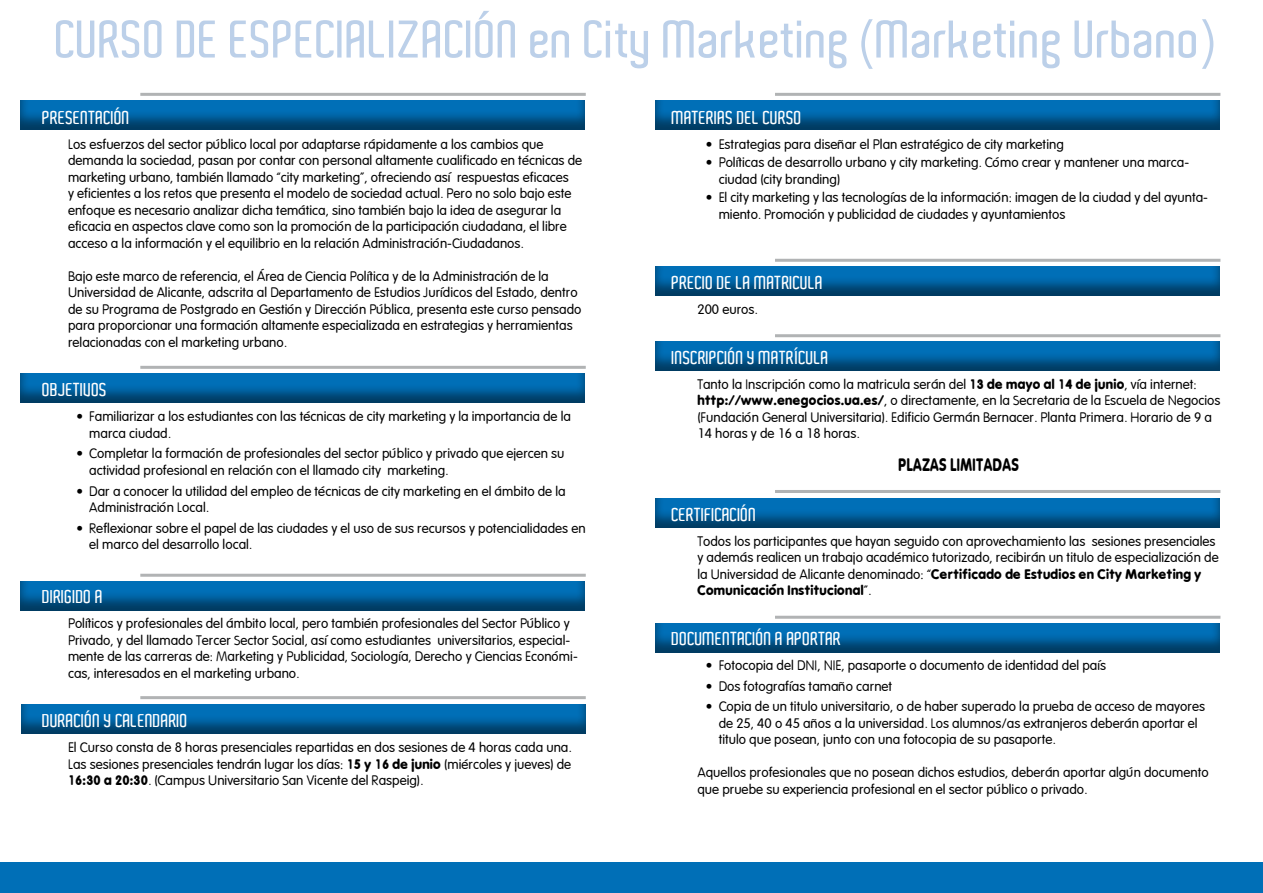
<style>
.page{position:relative;width:1263px;height:893px;background:#fff}
.page>*{position:absolute;margin:0;border:0;box-sizing:border-box;transform-origin:0 0}
.t1{font:600 51px "Aldo";color:#bcd0e9}
.t2{font:600 18px "Aldo";color:#fff}
.t3{font:700 17.55px "Vagabond";color:#000;scale:.77 1}
.t4{font:13.5px/16.5px "Vagabond";color:#000}
.s1{font-weight:700}
</style>
<div class="page">
<div style="left:21px;top:99px;width:567px;height:33px;background:#000;opacity:.47"></div>
<div style="left:656px;top:99px;width:567px;height:33px;background:#000;opacity:.47"></div>
<div style="left:656px;top:265px;width:567px;height:33px;background:#000;opacity:.47"></div>
<div style="left:656px;top:340px;width:567px;height:33px;background:#000;opacity:.47"></div>
<div style="left:656px;top:497px;width:567px;height:33px;background:#000;opacity:.47"></div>
<div style="left:656px;top:622px;width:567px;height:33px;background:#000;opacity:.47"></div>
<div style="left:21px;top:372px;width:567px;height:33px;background:#000;opacity:.47"></div>
<div style="left:21px;top:580px;width:567px;height:33px;background:#000;opacity:.47"></div>
<div style="left:0;top:863px;width:1263px;height:30px;background:#006fb7"></div>
<div style="left:21px;top:703px;width:567px;height:33px;background:#000;opacity:.47"></div>
<hr style="left:140px;top:93px;width:446px;height:3px;background:#b1b3b4">
<hr style="left:775px;top:93px;width:445px;height:3px;background:#b1b3b4">
<hr style="left:775px;top:259px;width:445px;height:3px;background:#b1b3b4">
<hr style="left:775px;top:334px;width:445px;height:3px;background:#b1b3b4">
<hr style="left:775px;top:490px;width:445px;height:3px;background:#b1b3b4">
<hr style="left:775px;top:616px;width:445px;height:3px;background:#b1b3b4">
<hr style="left:140px;top:366px;width:446px;height:3px;background:#b1b3b4">
<hr style="left:140px;top:574px;width:446px;height:3px;background:#b1b3b4">
<hr style="left:140px;top:696px;width:446px;height:3px;background:#b1b3b4">
<h1 class="t1" style="left:56px;top:11px;width:1162px">CURSO DE ESPECIALIZACIÓN en City Marketing (Marketing Urbano)</h1>
<h2 class="t2" style="left:43px;top:107px;width:89px">PRESENTACIÓN</h2>
<p class="t4" style="left:68px;top:135px;width:516px">Los esfuerzos del sector público local por adaptarse rápidamente a los cambios que demanda la sociedad, pasan por contar con personal altamente cualificado en técnicas de marketing urbano, también llamado “city marketing”, ofreciendo así respuestas eficaces<br>y eficientes a los retos que presenta el modelo de sociedad actual. Pero no solo bajo este enfoque es necesario analizar dicha temática, sino también bajo la idea de asegurar la eficacia en aspectos clave como son la promoción de la participación ciudadana, el libre acceso a la información y el equilibrio en la relación Administración-Ciudadanos.</p>
<p class="t4" style="left:68px;top:267px;width:515px">Bajo este marco de referencia, el Área de Ciencia Política y de la Administración de la Universidad de Alicante, adscrita al Departamento de Estudios Jurídicos del Estado, dentro de su Programa de Postgrado en Gestión y Dirección Pública, presenta este curso pensado para proporcionar una formación altamente especializada en estrategias y herramientas relacionadas con el marketing urbano.</p>
<h2 class="t2" style="left:43px;top:380px;width:66px">OBJETIVOS</h2>
<p class="t4" style="left:89px;top:408px;width:483px;text-indent:-13px">• Familiarizar a los estudiantes con las técnicas de city marketing y la importancia de la marca ciudad.</p>
<p class="t4" style="left:89px;top:445px;width:477px;text-indent:-13px">• Completar la formación de profesionales del sector público y privado que ejercen su actividad profesional en relación con el llamado city marketing.</p>
<p class="t4" style="left:89px;top:482px;width:478px;text-indent:-13px">• Dar a conocer la utilidad del empleo de técnicas de city marketing en el ámbito de la<br>Administración Local.</p>
<p class="t4" style="left:89px;top:520px;width:498px;text-indent:-13px">• Reflexionar sobre el papel de las ciudades y el uso de sus recursos y potencialidades en el marco del desarrollo local.</p>
<h2 class="t2" style="left:43px;top:587px;width:62px">DIRIGIDO A</h2>
<p class="t4" style="left:68px;top:615px;width:511px">Políticos y profesionales del ámbito local, pero también profesionales del Sector Público y Privado, y del llamado Tercer Sector Social, así como estudiantes universitarios, especial&shy;mente de las carreras de: Marketing y Publicidad, Sociología, Derecho y Ciencias Económi&shy;cas, interesados en el marketing urbano.</p>
<h2 class="t2" style="left:43px;top:711px;width:147px">DURACIÓN Y CALENDARIO</h2>
<p class="t4" style="left:68px;top:739px;width:505px;text-align:justify">El Curso consta de 8 horas presenciales repartidas en dos sesiones de 4 horas cada una.<br>Las sesiones presenciales tendrán lugar los días: <span class="s1">15 y 16 de junio</span> (miércoles y jueves) de <span class="s1">16:30 a 20:30</span>. (Campus Universitario San Vicente del Raspeig).</p>
<h2 class="t2" style="left:672px;top:107px;width:132px">MATERIAS DEL CURSO</h2>
<p class="t4" style="left:706px;top:135px;width:359px">• Estrategias para diseñar el Plan estratégico de city marketing</p>
<p class="t4" style="left:719px;top:154px;width:472px;text-indent:-13px">• Políticas de desarrollo urbano y city marketing. Cómo crear y mantener una marca&shy;ciudad (city branding)</p>
<p class="t4" style="left:719px;top:189px;width:491px;text-indent:-13px">• El city marketing y las tecnologías de la información: imagen de la ciudad y del ayunta&shy;miento. Promoción y publicidad de ciudades y ayuntamientos</p>
<h2 class="t2" style="left:672px;top:273px;width:153px">PRECIO DE LA MATRICULA</h2>
<p class="t4" style="left:697px;top:301px;width:62px">200 euros.</p>
<h2 class="t2" style="left:672px;top:347px;width:159px">INSCRIPCIÓN Y MATRÍCULA</h2>
<p class="t4" style="left:697px;top:375px;width:525px">Tanto la Inscripción como la matricula serán del <span class="s1">13 de mayo al 14 de junio</span>, vía internet: <span class="s1">http://www.enegocios.ua.es/</span>, o directamente, en la Secretaria de la Escuela de Negocios (Fundación General Universitaria). Edificio Germán Bernacer. Planta Primera. Horario de 9 a 14 horas y de 16 a 18 horas.</p>
<p class="t3" style="left:898px;top:453px;width:159px">PLAZAS LIMITADAS</p>
<h2 class="t2" style="left:672px;top:504px;width:86px">CERTIFICACIÓN</h2>
<p class="t4" style="left:697px;top:532px;width:523px">Todos los participantes que hayan seguido con aprovechamiento las sesiones presenciales y además realicen un trabajo académico tutorizado, recibirán un titulo de especialización de la Universidad de Alicante denominado: “<span class="s1">Certificado de Estudios en City Marketing y Comunicación Institucional</span>”.</p>
<h2 class="t2" style="left:672px;top:628px;width:171px">DOCUMENTACIÓN A APORTAR</h2>
<p class="t4" style="left:706px;top:656px;width:402px">• Fotocopia del DNI, NIE, pasaporte o documento de identidad del país</p>
<p class="t4" style="left:706px;top:677px;width:188px">• Dos fotografías tamaño carnet</p>
<p class="t4" style="left:719px;top:698px;width:488px;text-indent:-13px">• Copia de un titulo universitario, o de haber superado la prueba de acceso de mayores de 25, 40 o 45 años a la universidad. Los alumnos/as extranjeros deberán aportar el titulo que posean, junto con una fotocopia de su pasaporte.</p>
<p class="t4" style="left:697px;top:764px;width:513px">Aquellos profesionales que no posean dichos estudios, deberán aportar algún documento que pruebe su experiencia profesional en el sector público o privado.</p>
</div>
